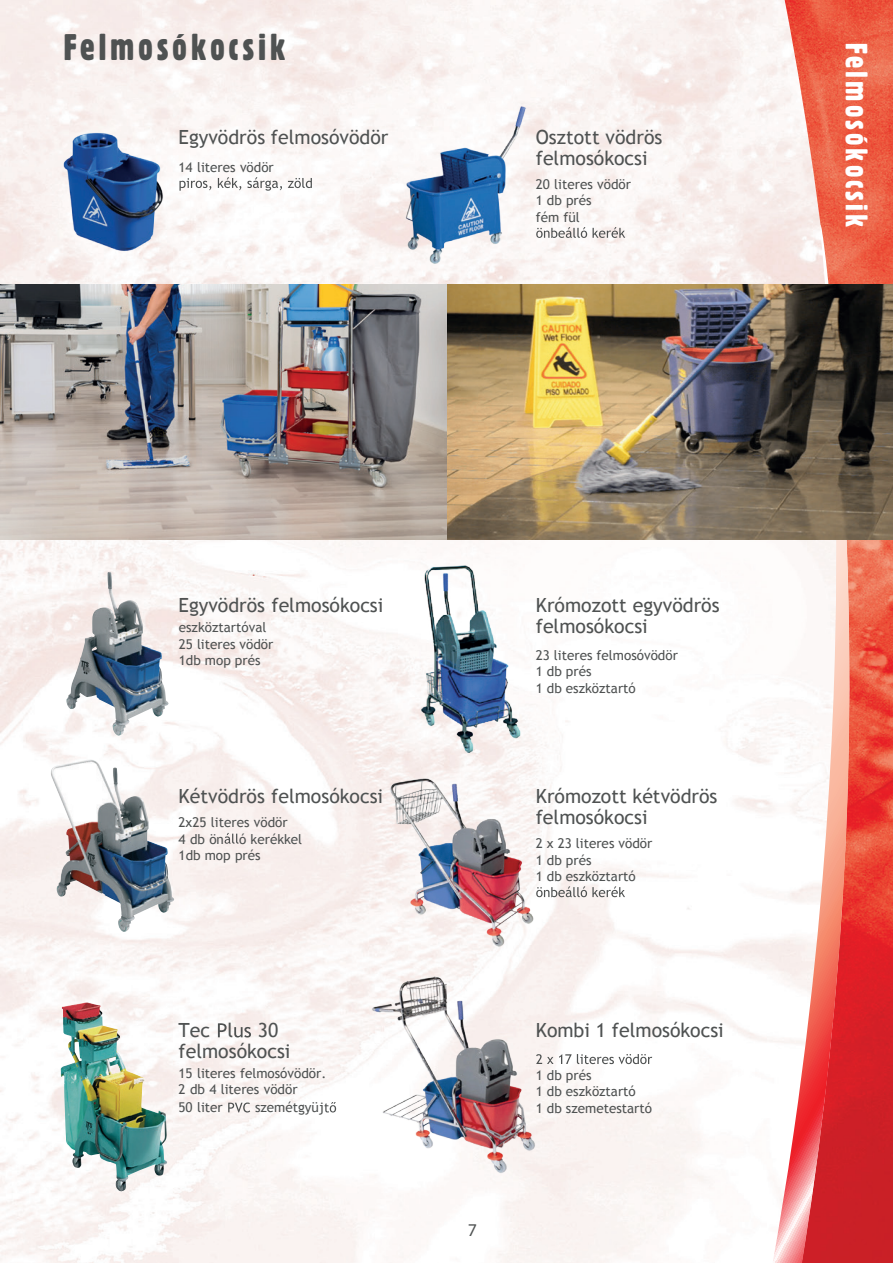
<style>
.page{position:relative;width:893px;height:1263px;background:#fff}
.page>*{position:absolute;margin:0;border:0;box-sizing:border-box;transform-origin:0 0}
.t1{font:36px "Gothic 821 Cn HU Condensed";letter-spacing:.1em;color:#4f5252}
.t2{font:30px "Gothic 821 Cn HU Condensed";letter-spacing:.1em;color:#fff}
.t3{font:19.5px/21px "Trebuchet MS";color:#4f5252}
.t4{font:18px "Myriad Pro";color:#4f5252}
.t5{font:13.5px/16.2px "Trebuchet MS";color:#4f5252}
</style>
<div class="page">
<img style="left:0;top:0;width:785px;height:1263px">
<img style="left:0;top:848px;width:1px;height:191px">
<img style="left:785px;top:0;width:108px;height:1263px">
<svg style="left:773px;top:225px;width:77px;height:1038px"></svg>
<img style="left:66px;top:572px;width:103px;height:164px">
<img style="left:50px;top:759px;width:124px;height:173px">
<svg style="left:179px;top:177px;width:133px;height:14px"></svg>
<svg style="left:538px;top:227px;width:87px;height:11px"></svg>
<svg style="left:225px;top:833px;width:13px;height:11px"></svg>
<svg style="left:536px;top:886px;width:89px;height:11px"></svg>
<img style="left:61px;top:1002px;width:107px;height:190px">
<svg style="left:218px;top:1023px;width:9px;height:14px"></svg>
<svg style="left:234px;top:1027px;width:17px;height:10px"></svg>
<svg style="left:228px;top:1102px;width:22px;height:10px"></svg>
<svg style="left:324px;top:1102px;width:12px;height:10px"></svg>
<svg style="left:544px;top:1054px;width:108px;height:10px"></svg>
<img style="left:446px;top:284px;width:447px;height:255px">
<img style="left:0;top:284px;width:446px;height:255px">
<img style="left:389px;top:778px;width:145px;height:170px">
<img style="left:421px;top:566px;width:106px;height:186px">
<img style="left:398px;top:102px;width:140px;height:167px">
<img style="left:357px;top:970px;width:187px;height:219px">
<img style="left:49px;top:128px;width:128px;height:127px">
<h1 class="t1" style="left:64px;top:25px;width:223px">Felmosókocsik</h1>
<h2 class="t2" style="left:875px;top:43px;width:186px;rotate:90deg">Felmosókocsik</h2>
<h3 class="t3" style="left:179px;top:127px;width:211px">Egyvödrös felmosóvödör</h3>
<h3 class="t3" style="left:536px;top:127px;width:128px">Osztott vödrös felmosókocsi</h3>
<p class="t5" style="left:179px;top:159px;width:97px">14 literes vödör</p>
<p class="t5" style="left:536px;top:176px;width:97px">20 literes vödör<br>1 db prés<br>fém fül</p>
<h3 class="t3" style="left:179px;top:595px;width:206px">Egyvödrös felmosókocsi</h3>
<p class="t5" style="left:179px;top:620px;width:96px">eszköztartóval<br>25 literes vödör<br>1db mop prés</p>
<h3 class="t3" style="left:179px;top:786px;width:206px">Kétvödrös felmosókocsi</h3>
<p class="t5" style="left:179px;top:814px;width:125px">2x25 literes vödör<br>4 db ön ó kerékkel<br>1db mop prés</p>
<h3 class="t3" style="left:179px;top:1020px;width:56px">Tec l</h3>
<h3 class="t3" style="left:179px;top:1020px;width:113px;text-indent:79px">30 felmosókocsi</h3>
<p class="t5" style="left:179px;top:1065px;width:149px">15 literes felmosóvödör.<br>2 db 4 literes vödör</p>
<p class="t5" style="left:179px;top:1100px;width:46px">50 liter</p>
<p class="t5" style="left:255px;top:1100px;width:70px">szemétgyüj</p>
<h3 class="t4" style="left:468px;top:1218px;width:11px">7</h3>
<h3 class="t3" style="left:536px;top:595px;width:185px">Krómozott egyvödrös felmosókocsi</h3>
<p class="t5" style="left:536px;top:647px;width:144px">23 literes felmosóvödör<br>1 db prés<br>1 db eszköztartó</p>
<h3 class="t3" style="left:536px;top:786px;width:183px">Krómozott kétvödrös felmosókocsi</h3>
<p class="t5" style="left:536px;top:836px;width:118px">2 x 23 literes vödör<br>1 db prés<br>1 db eszköztartó</p>
<h3 class="t3" style="left:536px;top:1020px;width:190px">Kombi 1 felmosókocsi</h3>
<p class="t5" style="left:536px;top:1067px;width:118px">1 db prés<br>1 db eszköztartó<br>1 db szemetestartó</p>
</div>
